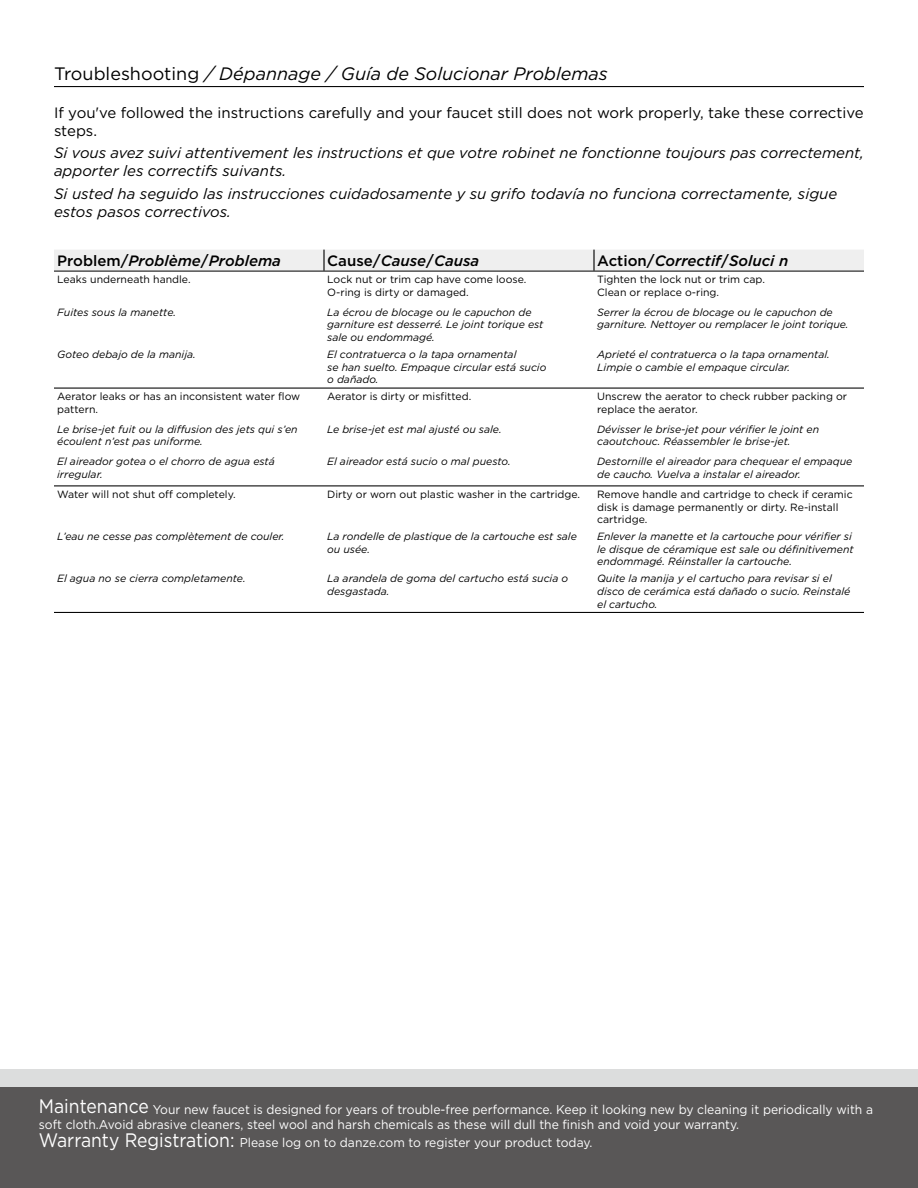
<style>
.page{position:relative;width:918px;height:1188px;background:#fff}
.page>*{position:absolute;margin:0;border:0;box-sizing:border-box;transform-origin:0 0}
.t1{font:italic 18px "Gotham";color:#000}
.t2{font:italic 15px/18px "Gotham";letter-spacing:-.005em;color:#000}
.t3{font:15px/18px "Gotham";color:#000}
.t4{font:italic 500 15px "Gotham";color:#000}
.t5{font:12.75px/14.5px "Gotham";color:#fff;scale:.95 1}
.t6{font:italic 10.5px/12.6px "Gotham";color:#000}
.t7{font:10.5px/12.6px "Gotham";color:#000}
.s1{font-style:normal}
.s2{font-size:19.5px}
</style>
<div class="page">
<div style="left:0;top:1070px;width:918px;height:118px;background:#dcdddd"></div>
<div style="left:0;top:1087px;width:918px;height:101px;background:#595757"></div>
<hr style="left:54px;top:86px;width:810px;height:1px;background:#000">
<div style="left:54px;top:250px;width:810px;height:21px;background:#efefef"></div>
<hr style="left:54px;top:271px;width:270px;height:1px;background:#000">
<hr style="left:324px;top:271px;width:270px;height:1px;background:#000">
<hr style="left:594px;top:271px;width:270px;height:1px;background:#000">
<hr style="left:323px;top:250px;width:2px;height:21px;background:#000">
<hr style="left:593px;top:250px;width:2px;height:21px;background:#000">
<hr style="left:54px;top:388px;width:270px;height:1px;background:#000">
<hr style="left:324px;top:388px;width:270px;height:1px;background:#000">
<hr style="left:594px;top:388px;width:270px;height:1px;background:#000">
<hr style="left:54px;top:485px;width:270px;height:1px;background:#000">
<hr style="left:324px;top:485px;width:270px;height:1px;background:#000">
<hr style="left:594px;top:485px;width:270px;height:1px;background:#000">
<hr style="left:54px;top:612px;width:270px;height:1px;background:#000">
<hr style="left:324px;top:612px;width:270px;height:1px;background:#000">
<hr style="left:594px;top:612px;width:270px;height:1px;background:#000">
<h1 class="t1" style="left:54px;top:62px;width:555px"><span class="s1">Troubleshooting</span> / Dépannage / Guía de Solucionar Problemas</h1>
<h2 class="t3" style="left:54px;top:103px;width:811px">If you've followed the instructions carefully and your faucet still does not work properly, take these corrective steps.</h2>
<h2 class="t2" style="left:54px;top:144px;width:811px">Si vous avez suivi attentivement les instructions et que votre robinet ne fonctionne toujours pas correctement, apporter les correctifs suivants.</h2>
<h2 class="t2" style="left:54px;top:184px;width:785px">Si usted ha seguido las instrucciones cuidadosamente y su grifo todavía no funciona correctamente, sigue estos pasos correctivos.</h2>
<h2 class="t4" style="left:57px;top:250px;width:225px"><span class="s1">Problem/</span>Problème<span class="s1">/</span>Problema</h2>
<h2 class="t4" style="left:327px;top:250px;width:154px"><span class="s1">Cause/</span>Cause<span class="s1">/</span>Causa</h2>
<h2 class="t4" style="left:597px;top:250px;width:193px"><span class="s1">Action/</span>Correctif<span class="s1">/</span>Soluci n</h2>
<p class="t7" style="left:57px;top:273px;width:135px">Leaks underneath handle.</p>
<p class="t7" style="left:327px;top:273px;width:201px">Lock nut or trim cap have come loose.<br>O-ring is dirty or damaged.</p>
<p class="t7" style="left:597px;top:273px;width:169px">Tighten the lock nut or trim cap.<br>Clean or replace o-ring.</p>
<p class="t6" style="left:57px;top:306px;width:120px">Fuites sous la manette.</p>
<p class="t6" style="left:327px;top:306px;width:218px">La écrou de blocage ou le capuchon de garniture est desserré. Le joint torique est sale ou endommagé.</p>
<p class="t6" style="left:597px;top:306px;width:253px">Serrer la écrou de blocage ou le capuchon de garniture. Nettoyer ou remplacer le joint torique.</p>
<p class="t6" style="left:57px;top:348px;width:140px">Goteo debajo de la manija.</p>
<p class="t6" style="left:327px;top:348px;width:221px">El contratuerca o la tapa ornamental<br>se han suelto. Empaque circular está sucio o dañado.</p>
<p class="t6" style="left:597px;top:348px;width:234px">Aprieté el contratuerca o la tapa ornamental.<br>Limpie o cambie el empaque circular.</p>
<p class="t7" style="left:57px;top:390px;width:245px">Aerator leaks or has an inconsistent water flow pattern.</p>
<p class="t7" style="left:327px;top:390px;width:146px">Aerator is dirty or misfitted.</p>
<p class="t7" style="left:597px;top:390px;width:251px">Unscrew the aerator to check rubber packing or replace the aerator.</p>
<p class="t6" style="left:57px;top:423px;width:242px">Le brise-jet fuit ou la diffusion des jets qui s’en écoulent n’est pas uniforme.</p>
<p class="t6" style="left:327px;top:423px;width:176px">Le brise-jet est mal ajusté ou sale.</p>
<p class="t6" style="left:597px;top:423px;width:224px">Dévisser le brise-jet pour vérifier le joint en caoutchouc. Réassembler le brise-jet.</p>
<p class="t6" style="left:57px;top:455px;width:219px">El aireador gotea o el chorro de agua está irregular.</p>
<p class="t6" style="left:327px;top:455px;width:185px">El aireador está sucio o mal puesto.</p>
<p class="t6" style="left:597px;top:455px;width:257px">Destornille el aireador para chequear el empaque de caucho. Vuelva a instalar el aireador.</p>
<p class="t7" style="left:57px;top:488px;width:180px">Water will not shut off completely.</p>
<p class="t7" style="left:327px;top:488px;width:255px">Dirty or worn out plastic washer in the cartridge.</p>
<p class="t7" style="left:597px;top:488px;width:257px">Remove handle and cartridge to check if ceramic disk is damage permanently or dirty. Re-install cartridge.</p>
<p class="t6" style="left:57px;top:530px;width:229px">L’eau ne cesse pas complètement de couler.</p>
<p class="t6" style="left:327px;top:530px;width:251px">La rondelle de plastique de la cartouche est sale ou usée.</p>
<p class="t6" style="left:597px;top:530px;width:258px">Enlever la manette et la cartouche pour vérifier si le disque de céramique est sale ou définitivement endommagé. Réinstaller la cartouche.</p>
<p class="t6" style="left:57px;top:572px;width:190px">El agua no se cierra completamente.</p>
<p class="t6" style="left:327px;top:572px;width:243px">La arandela de goma del cartucho está sucia o desgastada.</p>
<p class="t6" style="left:597px;top:572px;width:255px">Quite la manija y el cartucho para revisar si el disco de cerámica está dañado o sucio. Reinstalé el cartucho.</p>
<p class="t5" style="left:39px;top:1102px;width:880px"><span class="s2">Maintenance</span> Your new faucet is designed for years of trouble-free performance. Keep it looking new by cleaning it periodically with a soft cloth.Avoid abrasive cleaners, steel wool and harsh chemicals as these will dull the finish and void your warranty.</p>
<p class="t5" style="left:39px;top:1135px;width:584px"><span class="s2">Warranty Registration:</span> Please log on to danze.com to register your product today.</p>
</div>
